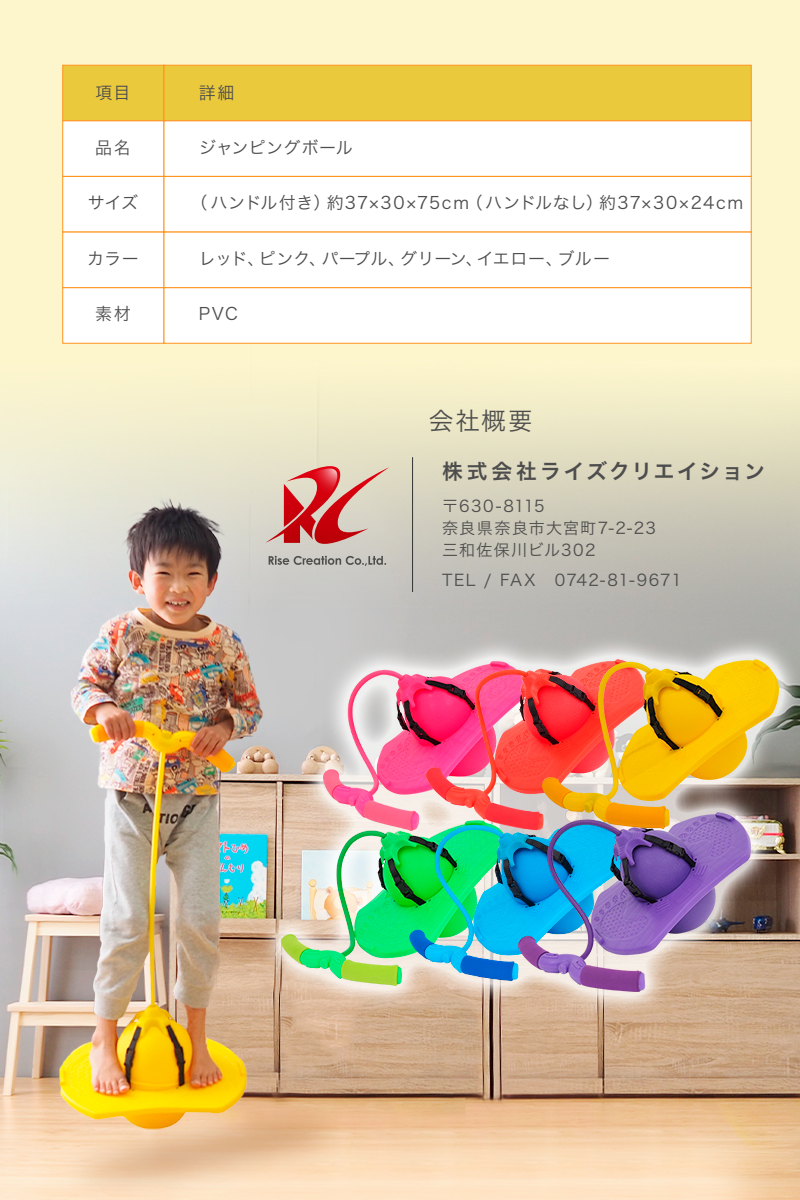
<style>
.page{position:relative;width:800px;height:1200px;background:#fff}
.page>*{position:absolute;margin:0;border:0;box-sizing:border-box;transform-origin:0 0}
.t1{font:24.5px "Hira Kaku Pro W3";color:#4d4d4d}
.t2{font:20.7px "Hira Kaku Pro W6";letter-spacing:.105em;color:#4d4d4d}
.t3{font:17px "Hira Kaku Pro W3";letter-spacing:.06em;color:#4d4d4d}
.t4{font:17px "Hira Kaku Pro W3";color:#4d4d4d}
.t5{font:17px "Hira Kaku Pro W3";letter-spacing:.035em;color:#4d4d4d}
.t6{font:17px "Hira Kaku Pro W3";letter-spacing:.01em;color:#4d4d4d}
.t7{font:16px/21.9px "Hira Kaku Pro W3";letter-spacing:.08em;color:#4d4d4d}
</style>
<div class="page">
<img style="left:0;top:0;width:800px;height:1200px">
<svg style="left:265px;top:466px;width:125px;height:100px;background:#d09b94"></svg>
<hr style="left:412px;top:457px;width:1px;height:135px;background:#333">
<div style="left:62px;top:65px;width:102px;height:56px;background:#eac93d;border:1px solid #ff931e"></div>
<div style="left:164px;top:65px;width:588px;height:56px;background:#eac93d;border:1px solid #ff931e"></div>
<div style="left:62px;top:120px;width:102px;height:57px;background:#fff;border:1px solid #ff931e"></div>
<div style="left:62px;top:176px;width:102px;height:56px;background:#fff;border:1px solid #ff931e"></div>
<div style="left:62px;top:232px;width:102px;height:56px;background:#fff;border:1px solid #ff931e"></div>
<div style="left:164px;top:120px;width:588px;height:57px;background:#fff;border:1px solid #ff931e"></div>
<div style="left:164px;top:176px;width:588px;height:56px;background:#fff;border:1px solid #ff931e"></div>
<div style="left:164px;top:232px;width:588px;height:56px;background:#fff"></div>
<div style="left:62px;top:287px;width:102px;height:57px;background:#fff;border:1px solid #ff931e"></div>
<div style="left:164px;top:287px;width:588px;height:57px;background:#fff;border:1px solid #ff931e"></div>
<p class="t5" style="left:96px;top:77px;width:36px">項目</p>
<p class="t5" style="left:95px;top:133px;width:37px">品名</p>
<p class="t5" style="left:88px;top:188px;width:52px">サイズ</p>
<p class="t5" style="left:87px;top:243px;width:53px">カラー</p>
<p class="t5" style="left:95px;top:299px;width:37px">素材</p>
<p class="t5" style="left:199px;top:77px;width:37px">詳細</p>
<p class="t6" style="left:199px;top:133px;width:155px">ジャンピングボール</p>
<p class="t3" style="left:190px;top:188px;width:554px">（ハンドル付き）約37×30×75cｍ（ハンドルなし）約37×30×24cm</p>
<p class="t4" style="left:199px;top:243px;width:413px">レッド、ピンク、パープル、グリーン、イエロー、ブルー</p>
<p class="t5" style="left:199px;top:299px;width:41px">PVC</p>
<h1 class="t1" style="left:429px;top:399px;width:105px">会社概要</h1>
<p class="t2" style="left:442px;top:453px;width:325px">株式会社ライズクリエイション</p>
<p class="t7" style="left:442px;top:494px;width:216px">〒630-8115<br>奈良県奈良市大宮町7-2-23三和佐保川ビル302</p>
<p class="t7" style="left:442px;top:568px;width:241px">TEL / FAX　0742-81-9671</p>
</div>
